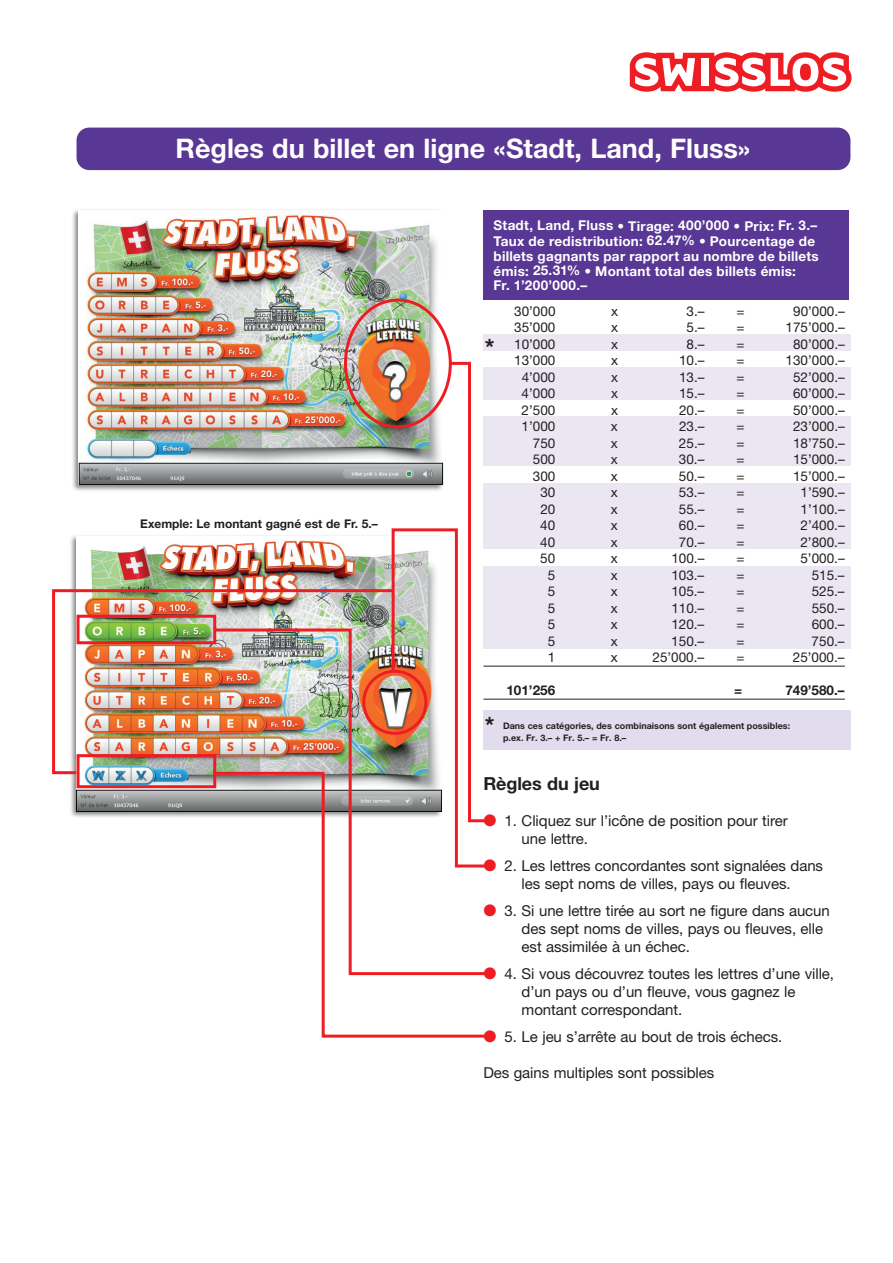
<style>
.page{position:relative;width:893px;height:1263px;background:#fff}
.page>*{position:absolute;margin:0;border:0;box-sizing:border-box;transform-origin:0 0}
.t1{font:700 27px "Helvetica Neue LT Std";color:#fff}
.t2{font:700 24px "Helvetica Neue LT Std";color:#231f20}
.t3{font:700 18px "Helvetica Neue LT Std";letter-spacing:-.005em;color:#231f20}
.t4{font:15px/18px "Helvetica Neue LT Std";letter-spacing:-.005em;color:#231f20}
.t5{font:13.5px "Helvetica Neue LT Std";color:#231f20}
.t6{font:700 13.5px/16.4px "Helvetica Neue LT Std";letter-spacing:.02em;color:#fff}
.t7{font:700 13.5px "Helvetica Neue LT Std";color:#231f20}
.t8{font:700 12px "Helvetica Neue LT Std";color:#231f20}
.t9{font:700 9px/12px "Helvetica Neue LT Std";color:#231f20}
.s1{color:#ee1d23}
</style>
<div class="page">
<div style="left:69px;top:534px;width:374px;height:285px;background:#231f20;opacity:.55"></div>
<img style="left:77px;top:536px;width:313px;height:275px">
<div style="left:483px;top:334px;width:367px;height:17px;background:#ebe7f2"></div>
<div style="left:71px;top:208px;width:374px;height:285px;background:#231f20;opacity:.55"></div>
<img style="left:79px;top:210px;width:364px;height:275px">
<div style="left:483px;top:710px;width:367px;height:40px;background:#e2ddee"></div>
<div style="left:483px;top:367px;width:367px;height:33px;background:#ebe7f2"></div>
<div style="left:483px;top:417px;width:367px;height:49px;background:#ebe7f2"></div>
<div style="left:483px;top:483px;width:367px;height:66px;background:#ebe7f2"></div>
<div style="left:483px;top:566px;width:367px;height:83px;background:#ebe7f2"></div>
<div style="left:344px;top:298px;width:108px;height:130px;border:3px solid #ee1d23;border-radius:50%"></div>
<div style="left:77px;top:754px;width:139px;height:34px;border:3px solid #ee1d23"></div>
<svg style="left:390px;top:360px;width:104px;height:339px"></svg>
<img style="left:52px;top:588px;width:344px;height:188px">
<img style="left:212px;top:627px;width:280px;height:195px">
<svg style="left:210px;top:770px;width:281px;height:268px"></svg>
<hr style="left:483px;top:666px;width:362px;height:1px;background:#231f20">
<hr style="left:483px;top:699px;width:362px;height:1px;background:#231f20">
<div style="left:483px;top:210px;width:366px;height:89px;background:#593795"></div>
<div style="left:77px;top:128px;width:773px;height:42px;background:#593795;border-radius:13px"></div>
<svg style="left:630px;top:52px;width:222px;height:40px"></svg>
<h1 class="t1" style="left:175px;top:132px;width:576px">Règles du billet en ligne «Stadt, Land, Fluss»</h1>
<p class="t8" style="left:140px;top:516px;width:239px">Exemple: Le montant gagné est de Fr. 5.–</p>
<p class="t6" style="left:493px;top:216px;width:325px">Stadt, Land, Fluss • Tirage: 400’000 • Prix: Fr. 3.–<br>Taux de redistribution: 62.47% • Pourcentage de</p>
<p class="t6" style="left:493px;top:248px;width:327px;line-height:15px">billets gagnants par rapport au nombre de billets émis: 25.31% • Montant total des billets émis:</p>
<p class="t6" style="left:493px;top:276px;width:95px">Fr. 1’200’000.–</p>
<p class="t5" style="left:514px;top:303px;width:43px">30’000</p>
<p class="t5" style="left:611px;top:303px;width:8px">x</p>
<p class="t5" style="left:687px;top:303px;width:20px">3.–</p>
<p class="t5" style="left:737px;top:303px;width:10px">=</p>
<p class="t5" style="left:793px;top:303px;width:53px">90’000.–</p>
<p class="t5" style="left:514px;top:319px;width:43px">35’000</p>
<p class="t5" style="left:611px;top:319px;width:8px">x</p>
<p class="t5" style="left:687px;top:319px;width:20px">5.–</p>
<p class="t5" style="left:737px;top:319px;width:10px">=</p>
<p class="t5" style="left:786px;top:319px;width:61px">175’000.–</p>
<p class="t5" style="left:514px;top:336px;width:43px">10’000</p>
<p class="t5" style="left:611px;top:336px;width:8px">x</p>
<p class="t5" style="left:687px;top:336px;width:20px">8.–</p>
<p class="t5" style="left:737px;top:336px;width:10px">=</p>
<p class="t5" style="left:793px;top:336px;width:53px">80’000.–</p>
<p class="t5" style="left:514px;top:352px;width:43px">13’000</p>
<p class="t5" style="left:611px;top:352px;width:8px">x</p>
<p class="t5" style="left:679px;top:352px;width:27px">10.–</p>
<p class="t5" style="left:737px;top:352px;width:10px">=</p>
<p class="t5" style="left:786px;top:352px;width:61px">130’000.–</p>
<p class="t5" style="left:522px;top:369px;width:35px">4’000</p>
<p class="t5" style="left:611px;top:369px;width:8px">x</p>
<p class="t5" style="left:679px;top:369px;width:27px">13.–</p>
<p class="t5" style="left:737px;top:369px;width:10px">=</p>
<p class="t5" style="left:793px;top:369px;width:53px">52’000.–</p>
<p class="t5" style="left:522px;top:385px;width:35px">4’000</p>
<p class="t5" style="left:611px;top:385px;width:8px">x</p>
<p class="t5" style="left:679px;top:385px;width:27px">15.–</p>
<p class="t5" style="left:737px;top:385px;width:10px">=</p>
<p class="t5" style="left:793px;top:385px;width:53px">60’000.–</p>
<p class="t5" style="left:522px;top:402px;width:35px">2’500</p>
<p class="t5" style="left:611px;top:402px;width:8px">x</p>
<p class="t5" style="left:679px;top:402px;width:27px">20.–</p>
<p class="t5" style="left:737px;top:402px;width:10px">=</p>
<p class="t5" style="left:793px;top:402px;width:53px">50’000.–</p>
<p class="t5" style="left:522px;top:418px;width:35px">1’000</p>
<p class="t5" style="left:611px;top:418px;width:8px">x</p>
<p class="t5" style="left:679px;top:418px;width:27px">23.–</p>
<p class="t5" style="left:736px;top:418px;width:10px">=</p>
<p class="t5" style="left:793px;top:418px;width:53px">23’000.–</p>
<p class="t5" style="left:533px;top:435px;width:24px">750</p>
<p class="t5" style="left:611px;top:435px;width:8px">x</p>
<p class="t5" style="left:679px;top:435px;width:27px">25.–</p>
<p class="t5" style="left:736px;top:435px;width:10px">=</p>
<p class="t5" style="left:793px;top:435px;width:53px">18’750.–</p>
<p class="t5" style="left:533px;top:451px;width:24px">500</p>
<p class="t5" style="left:611px;top:451px;width:8px">x</p>
<p class="t5" style="left:679px;top:451px;width:27px">30.–</p>
<p class="t5" style="left:736px;top:451px;width:10px">=</p>
<p class="t5" style="left:793px;top:451px;width:53px">15’000.–</p>
<p class="t5" style="left:533px;top:468px;width:24px">300</p>
<p class="t5" style="left:611px;top:468px;width:8px">x</p>
<p class="t5" style="left:679px;top:468px;width:27px">50.–</p>
<p class="t5" style="left:736px;top:468px;width:10px">=</p>
<p class="t5" style="left:793px;top:468px;width:53px">15’000.–</p>
<p class="t5" style="left:540px;top:484px;width:17px">30</p>
<p class="t5" style="left:611px;top:484px;width:8px">x</p>
<p class="t5" style="left:679px;top:484px;width:27px">53.–</p>
<p class="t5" style="left:736px;top:484px;width:10px">=</p>
<p class="t5" style="left:800px;top:484px;width:46px">1’590.–</p>
<p class="t5" style="left:540px;top:501px;width:17px">20</p>
<p class="t5" style="left:611px;top:501px;width:8px">x</p>
<p class="t5" style="left:679px;top:501px;width:27px">55.–</p>
<p class="t5" style="left:736px;top:501px;width:10px">=</p>
<p class="t5" style="left:800px;top:501px;width:46px">1’100.–</p>
<p class="t5" style="left:540px;top:517px;width:17px">40</p>
<p class="t5" style="left:611px;top:517px;width:8px">x</p>
<p class="t5" style="left:679px;top:517px;width:27px">60.–</p>
<p class="t5" style="left:736px;top:517px;width:10px">=</p>
<p class="t5" style="left:800px;top:517px;width:46px">2’400.–</p>
<p class="t5" style="left:540px;top:534px;width:17px">40</p>
<p class="t5" style="left:611px;top:534px;width:8px">x</p>
<p class="t5" style="left:679px;top:534px;width:27px">70.–</p>
<p class="t5" style="left:736px;top:534px;width:10px">=</p>
<p class="t5" style="left:800px;top:534px;width:46px">2’800.–</p>
<p class="t5" style="left:540px;top:550px;width:17px">50</p>
<p class="t5" style="left:611px;top:550px;width:8px">x</p>
<p class="t5" style="left:671px;top:550px;width:35px">100.–</p>
<p class="t5" style="left:736px;top:550px;width:10px">=</p>
<p class="t5" style="left:800px;top:550px;width:46px">5’000.–</p>
<p class="t5" style="left:548px;top:567px;width:9px">5</p>
<p class="t5" style="left:611px;top:567px;width:8px">x</p>
<p class="t5" style="left:671px;top:567px;width:35px">103.–</p>
<p class="t5" style="left:736px;top:567px;width:10px">=</p>
<p class="t5" style="left:812px;top:567px;width:35px">515.–</p>
<p class="t5" style="left:548px;top:583px;width:9px">5</p>
<p class="t5" style="left:611px;top:583px;width:8px">x</p>
<p class="t5" style="left:671px;top:583px;width:35px">105.–</p>
<p class="t5" style="left:736px;top:583px;width:10px">=</p>
<p class="t5" style="left:812px;top:583px;width:35px">525.–</p>
<p class="t5" style="left:548px;top:600px;width:9px">5</p>
<p class="t5" style="left:611px;top:600px;width:8px">x</p>
<p class="t5" style="left:671px;top:600px;width:35px">110.–</p>
<p class="t5" style="left:736px;top:600px;width:10px">=</p>
<p class="t5" style="left:812px;top:600px;width:35px">550.–</p>
<p class="t5" style="left:548px;top:616px;width:9px">5</p>
<p class="t5" style="left:611px;top:616px;width:8px">x</p>
<p class="t5" style="left:671px;top:616px;width:35px">120.–</p>
<p class="t5" style="left:736px;top:616px;width:10px">=</p>
<p class="t5" style="left:812px;top:616px;width:35px">600.–</p>
<p class="t5" style="left:548px;top:633px;width:9px">5</p>
<p class="t5" style="left:611px;top:633px;width:8px">x</p>
<p class="t5" style="left:671px;top:633px;width:35px">150.–</p>
<p class="t5" style="left:736px;top:633px;width:10px">=</p>
<p class="t5" style="left:812px;top:633px;width:35px">750.–</p>
<p class="t5" style="left:548px;top:649px;width:9px">1</p>
<p class="t5" style="left:611px;top:649px;width:8px">x</p>
<p class="t5" style="left:652px;top:649px;width:53px">25’000.–</p>
<p class="t5" style="left:736px;top:649px;width:10px">=</p>
<p class="t5" style="left:793px;top:649px;width:53px">25’000.–</p>
<p class="t7" style="left:506px;top:682px;width:50px">101’256</p>
<p class="t7" style="left:734px;top:682px;width:10px">=</p>
<p class="t7" style="left:785px;top:682px;width:61px">749’580.–</p>
<h2 class="t2" style="left:485px;top:332px;width:11px">*</h2>
<h2 class="t2" style="left:485px;top:710px;width:11px">*</h2>
<p class="t9" style="left:503px;top:720px;width:289px">Dans ces catégories, des combinaisons sont également possibles: p.ex. Fr. 3.– + Fr. 5.– = Fr. 8.–</p>
<p class="t3" style="left:483px;top:773px;width:118px">Règles du jeu</p>
<p class="t4" style="left:522px;top:812px;width:268px;text-indent:-38px"><span class="s1">●</span> 1. Cliquez sur l’icône de position pour tirer une lettre.</p>
<p class="t4" style="left:483px;top:857px;width:341px;text-align:center"><span class="s1">●</span> 2. Les lettres concordantes sont signalées dans les sept noms de villes, pays ou fleuves.</p>
<p class="t4" style="left:522px;top:902px;width:310px;text-indent:-38px"><span class="s1">●</span> 3. Si une lettre tirée au sort ne figure dans aucun des sept noms de villes, pays ou fleuves, elle est assimilée à un échec.</p>
<p class="t4" style="left:522px;top:965px;width:314px;text-indent:-38px"><span class="s1">●</span> 4. Si vous découvrez toutes les lettres d’une ville, d’un pays ou d’un fleuve, vous gagnez le montant correspondant.</p>
<p class="t4" style="left:483px;top:1028px;width:300px"><span class="s1">●</span> 5. Le jeu s’arrête au bout de trois échecs.</p>
<p class="t4" style="left:483px;top:1064px;width:232px">Des gains multiples sont possibles</p>
</div>
